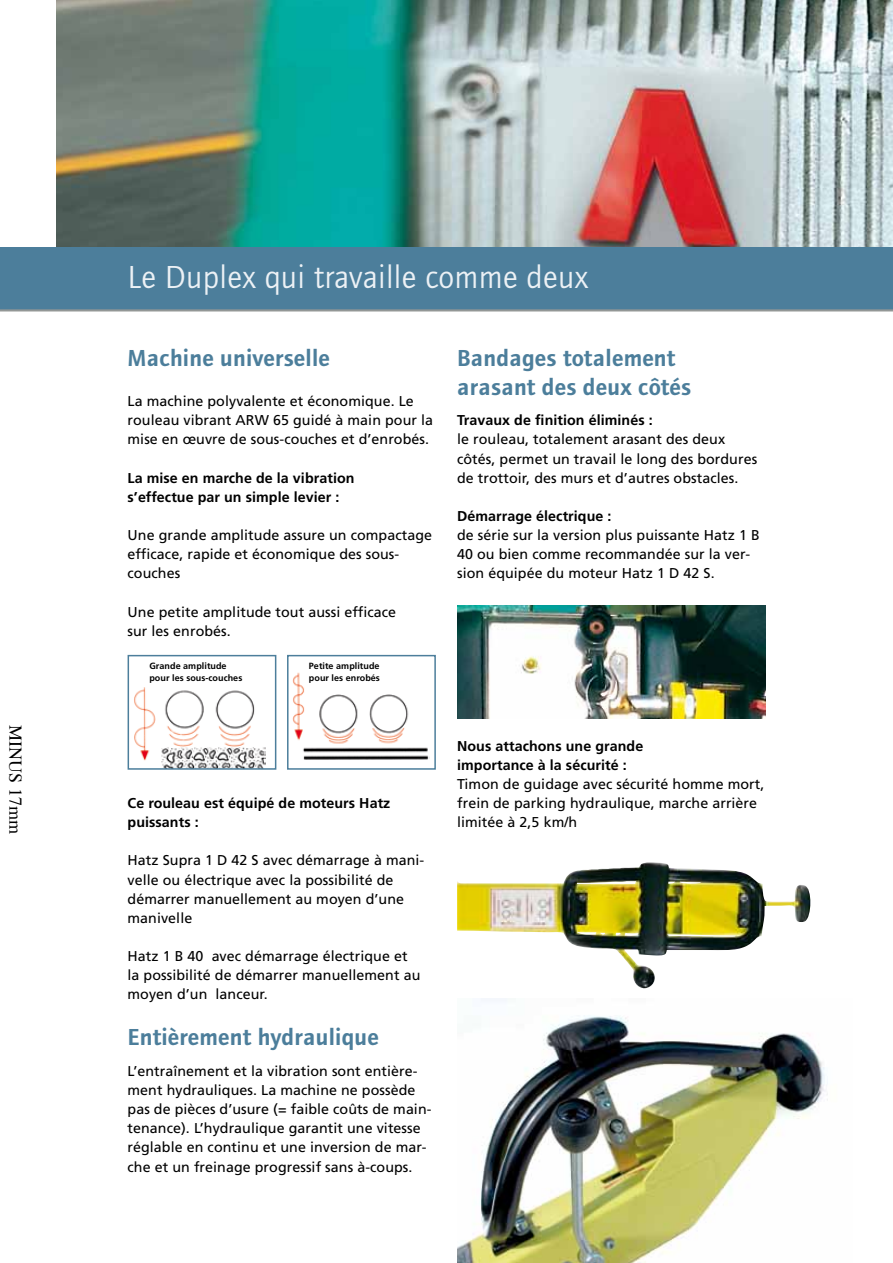
<style>
.page{position:relative;width:893px;height:1263px;background:#fff}
.page>*{position:absolute;margin:0;border:0;box-sizing:border-box;transform-origin:0 0}
.t1{font:33px "Foundry Journal";letter-spacing:.01em;color:#ecf1f5}
.t2{font:600 24px/28.7px "Foundry Journal";letter-spacing:.01em;color:#4c7e9b}
.t3{font:18px "Times";color:#000}
.t4{font:14.25px/19.2px "Frutiger";letter-spacing:.005em;color:#000}
.t5{font:700 14.25px/19.2px "Frutiger";letter-spacing:.005em;color:#000}
.t6{font:700 9px/12px "Frutiger";letter-spacing:.005em;color:#000}
</style>
<div class="page">
<img style="left:56px;top:0;width:837px;height:247px">
<div style="left:0;top:247px;width:893px;height:63px;background:#4c7e9b"></div>
<hr style="left:892px;top:1029px;width:1px;height:234px;background:#777a7a">
<hr style="left:892px;top:225px;width:1px;height:727px;background:#777a7a">
<hr style="left:892px;top:952px;width:1px;height:162px;background:#e5e6e6">
<img style="left:457px;top:862px;width:354px;height:127px">
<img style="left:134px;top:687px;width:131px;height:80px">
<div style="left:128px;top:655px;width:148px;height:115px;border:2px solid #4c7e9b"></div>
<img style="left:292px;top:672px;width:138px;height:88px">
<div style="left:287px;top:655px;width:149px;height:115px;border:2px solid #4c7e9b"></div>
<img style="left:457px;top:606px;width:308px;height:113px">
<hr style="left:0;top:309px;width:893px;height:2px;background:#939796">
<img style="left:457px;top:998px;width:371px;height:265px">
<p class="t3" style="left:32px;top:725px;width:110px;rotate:90deg">MINUS 17mm</p>
<h1 class="t1" style="left:128px;top:259px;width:462px">Le Duplex qui travaille comme deux</h1>
<h2 class="t2" style="left:128px;top:344px;width:204px">Machine universelle</h2>
<p class="t4" style="left:128px;top:391px;width:307px">La machine polyvalente et économique. Le rouleau vibrant ARW 65 guidé à main pour la mise en œuvre de sous-couches et d’enrobés.</p>
<p class="t5" style="left:128px;top:468px;width:228px">La mise en marche de la vibration s’effectue par un simple levier :</p>
<p class="t4" style="left:128px;top:525px;width:306px">Une grande amplitude assure un compactage efficace, rapide et économique des sous&shy;couches</p>
<p class="t4" style="left:128px;top:602px;width:270px">Une petite amplitude tout aussi efficace sur les enrobés.</p>
<p class="t6" style="left:149px;top:660px;width:94px">Grande amplitude pour les sous-couches</p>
<p class="t6" style="left:309px;top:660px;width:73px">Petite amplitude pour les enrobés</p>
<p class="t5" style="left:128px;top:793px;width:264px">Ce rouleau est équipé de moteurs Hatz puissants :</p>
<p class="t4" style="left:128px;top:851px;width:298px">Hatz Supra 1 D 42 S avec démarrage à mani&shy;velle ou électrique avec la possibilité de démarrer manuellement au moyen d’une manivelle</p>
<p class="t4" style="left:128px;top:946px;width:294px">Hatz 1 B 40 avec démarrage électrique et la possibilité de démarrer manuellement au moyen d’un lanceur.</p>
<h2 class="t2" style="left:128px;top:1023px;width:253px">Entièrement hydraulique</h2>
<p class="t4" style="left:128px;top:1061px;width:305px">L’entraînement et la vibration sont entière&shy;ment hydrauliques. La machine ne possède pas de pièces d’usure (= faible coûts de main&shy;tenance). L’hydraulique garantit une vitesse réglable en continu et une inversion de mar&shy;che et un freinage progressif sans à-coups.</p>
<h2 class="t2" style="left:457px;top:344px;width:236px">Bandages totalement arasant des deux côtés</h2>
<p class="t5" style="left:457px;top:411px;width:197px">Travaux de finition éliminés :</p>
<p class="t4" style="left:457px;top:430px;width:302px">le rouleau, totalement arasant des deux côtés, permet un travail le long des bordures de trottoir, des murs et d’autres obstacles.</p>
<p class="t5" style="left:457px;top:506px;width:156px">Démarrage électrique :</p>
<p class="t4" style="left:457px;top:525px;width:304px">de série sur la version plus puissante Hatz 1 B<br>40 ou bien comme recommandée sur la ver&shy;sion équipée du moteur Hatz 1 D 42 S.</p>
<p class="t5" style="left:457px;top:736px;width:188px">Nous attachons une grande importance à la sécurité :</p>
<p class="t4" style="left:457px;top:774px;width:309px">Timon de guidage avec sécurité homme mort, frein de parking hydraulique, marche arrière limitée à 2,5 km/h</p>
</div>
